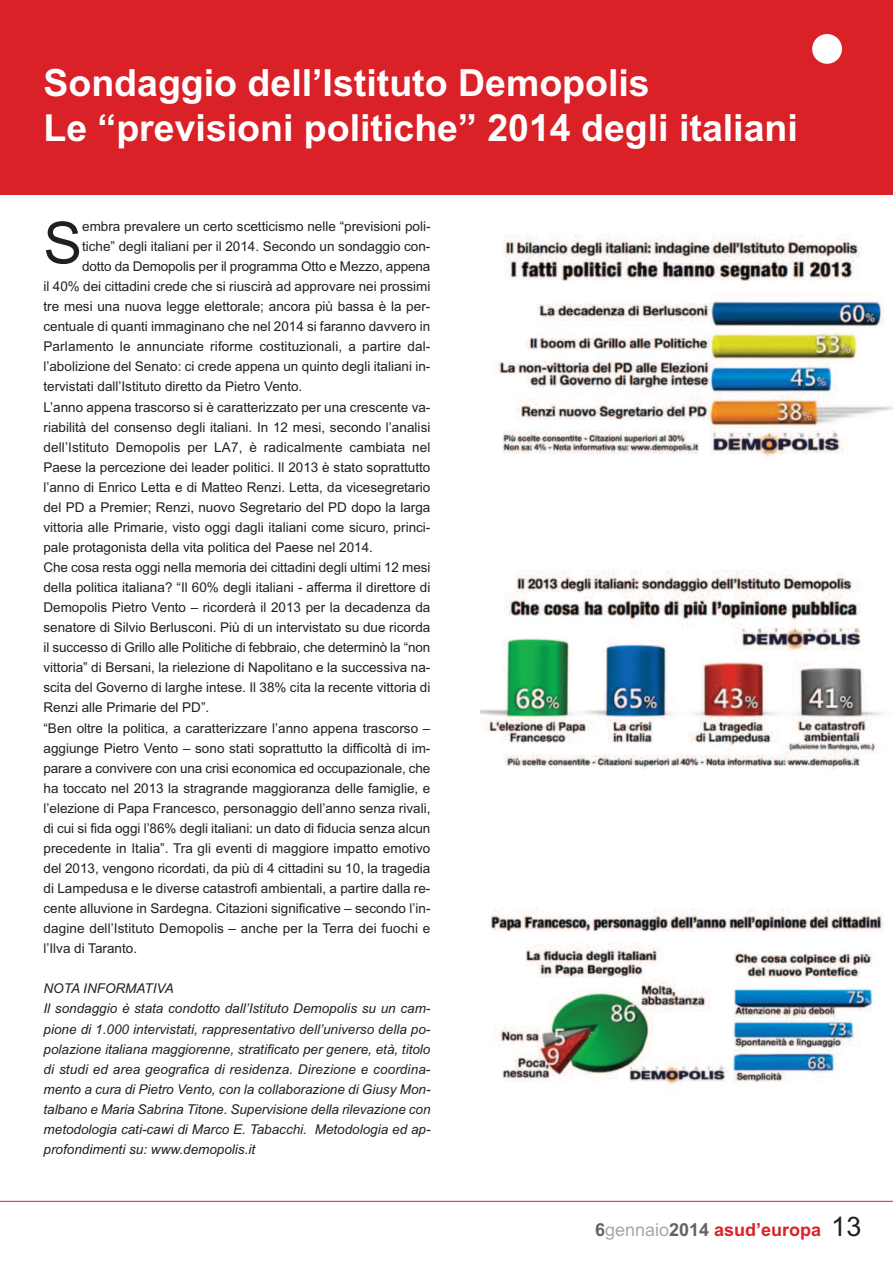
<style>
.page{position:relative;width:893px;height:1263px;background:#fff}
.page>*{position:absolute;margin:0;border:0;box-sizing:border-box;transform-origin:0 0}
.t1{font:57.9px "Arial";color:#231f20}
.t2{font:700 37.5px/45px "Arial";color:#fff}
.t3{font:700 18px "Arial";color:#db2128}
.t4{font:13.5px "Arial";color:#231f20}
.t5{font:italic 13.5px/20.1px "Arial";color:#231f20}
.s1{color:#646262}
.s2{font-weight:400;color:#aaa8a7}
.s3{font-weight:400;font-size:27px;color:#231f20}
</style>
<div class="page">
<div style="left:0;top:0;width:893px;height:194px;background:#db2128"></div>
<hr style="left:0;top:1201px;width:893px;height:1px;background:#db2128">
<div style="left:812px;top:34px;width:30px;height:30px;background:#fff;border-radius:50%"></div>
<img style="left:492px;top:234px;width:401px;height:223px">
<img style="left:480px;top:569px;width:406px;height:200px">
<img style="left:490px;top:909px;width:394px;height:176px">
<h2 class="t2" style="left:43px;top:60px;width:756px">Sondaggio dell’Istituto Demopolis<br>Le “previsioni politiche” 2014 degli italiani</h2>
<h1 class="t1" style="left:43px;top:209px;width:40px">S</h1>
<p class="t4" style="left:82px;top:218px;width:350px">embra prevalere un certo scetticismo nelle “previsioni poli-</p>
<p class="t4" style="left:82px;top:238px;width:350px">tiche” degli italiani per il 2014. Secondo un sondaggio con-</p>
<p class="t4" style="left:82px;top:258px;width:350px">dotto da Demopolis per il programma Otto e Mezzo, appena</p>
<p class="t4" style="left:43px;top:279px;width:388px">il 40% dei cittadini crede che si riuscirà ad approvare nei prossimi</p>
<p class="t4" style="left:43px;top:299px;width:388px">tre mesi una nuova legge elettorale; ancora più bassa è la per-</p>
<p class="t4" style="left:43px;top:319px;width:388px">centuale di quanti immaginano che nel 2014 si faranno davvero in</p>
<p class="t4" style="left:43px;top:339px;width:388px">Parlamento le annunciate riforme costituzionali, a partire dal-</p>
<p class="t4" style="left:43px;top:359px;width:388px">l’abolizione del Senato: ci crede appena un quinto degli italiani in-</p>
<p class="t4" style="left:43px;top:379px;width:260px">tervistati dall’Istituto diretto da Pietro Vento.</p>
<p class="t4" style="left:43px;top:399px;width:388px">L’anno appena trascorso si è caratterizzato per una crescente va-</p>
<p class="t4" style="left:43px;top:419px;width:388px">riabilità del consenso degli italiani. In 12 mesi, secondo l’analisi</p>
<p class="t4" style="left:43px;top:439px;width:388px">dell’Istituto Demopolis per LA7, è radicalmente cambiata nel</p>
<p class="t4" style="left:43px;top:459px;width:388px">Paese la percezione dei leader politici. Il 2013 è stato soprattutto</p>
<p class="t4" style="left:43px;top:479px;width:388px">l’anno di Enrico Letta e di Matteo Renzi. Letta, da vicesegretario</p>
<p class="t4" style="left:43px;top:499px;width:388px">del PD a Premier; Renzi, nuovo Segretario del PD dopo la larga</p>
<p class="t4" style="left:43px;top:519px;width:388px">vittoria alle Primarie, visto oggi dagli italiani come sicuro, princi-</p>
<p class="t4" style="left:43px;top:539px;width:331px">pale protagonista della vita politica del Paese nel 2014.</p>
<p class="t4" style="left:43px;top:559px;width:388px">Che cosa resta oggi nella memoria dei cittadini degli ultimi 12 mesi</p>
<p class="t4" style="left:43px;top:579px;width:388px">della politica italiana? “Il 60% degli italiani - afferma il direttore di</p>
<p class="t4" style="left:43px;top:600px;width:388px">Demopolis Pietro Vento – ricorderà il 2013 per la decadenza da</p>
<p class="t4" style="left:43px;top:620px;width:388px">senatore di Silvio Berlusconi. Più di un intervistato su due ricorda</p>
<p class="t4" style="left:43px;top:640px;width:388px">il successo di Grillo alle Politiche di febbraio, che determinò la “non</p>
<p class="t4" style="left:43px;top:660px;width:388px">vittoria” di Bersani, la rielezione di Napolitano e la successiva na-</p>
<p class="t4" style="left:43px;top:680px;width:388px">scita del Governo di larghe intese. Il 38% cita la recente vittoria di</p>
<p class="t4" style="left:43px;top:700px;width:167px">Renzi alle Primarie del PD”.</p>
<p class="t4" style="left:43px;top:720px;width:388px">“Ben oltre la politica, a caratterizzare l’anno appena trascorso –</p>
<p class="t4" style="left:43px;top:740px;width:388px">aggiunge Pietro Vento – sono stati soprattutto la difficoltà di im-</p>
<p class="t4" style="left:43px;top:760px;width:388px">parare a convivere con una crisi economica ed occupazionale, che</p>
<p class="t4" style="left:43px;top:780px;width:388px">ha toccato nel 2013 la stragrande maggioranza delle famiglie, e</p>
<p class="t4" style="left:43px;top:800px;width:388px">l’elezione di Papa Francesco, personaggio dell’anno senza rivali,</p>
<p class="t4" style="left:43px;top:820px;width:388px">di cui si fida oggi l’86% degli italiani: un dato di fiducia senza alcun</p>
<p class="t4" style="left:43px;top:840px;width:388px">precedente in Italia”. Tra gli eventi di maggiore impatto emotivo</p>
<p class="t4" style="left:43px;top:860px;width:388px">del 2013, vengono ricordati, da più di 4 cittadini su 10, la tragedia</p>
<p class="t4" style="left:43px;top:880px;width:388px">di Lampedusa e le diverse catastrofi ambientali, a partire dalla re-</p>
<p class="t4" style="left:44px;top:900px;width:388px">cente alluvione in Sardegna. Citazioni significative – secondo l’in-</p>
<p class="t4" style="left:44px;top:921px;width:388px">dagine dell’Istituto Demopolis – anche per la Terra dei fuochi e</p>
<p class="t4" style="left:44px;top:941px;width:95px">l’Ilva di Taranto.</p>
<p class="t5" style="left:44px;top:979px;width:389px">NOTA INFORMATIVA<br>Il sondaggio è stata condotto dall’Istituto Demopolis su un cam&shy;pione di 1.000 intervistati, rappresentativo dell’universo della po&shy;polazione italiana maggiorenne, stratificato per genere, età, titolo di studi ed area geografica di residenza. Direzione e coordina&shy;mento a cura di Pietro Vento, con la collaborazione di Giusy Mon&shy;talbano e Maria Sabrina Titone. Supervisione della rilevazione con metodologia cati-cawi di Marco E. Tabacchi. Metodologia ed ap&shy;profondimenti su: www.demopolis.it</p>
<h3 class="t3" style="left:595px;top:1219px;width:268px"><span class="s1">6</span><span class="s2">gennaio</span><span class="s1">2014</span> asud’europa <span class="s3">13</span></h3>
</div>
